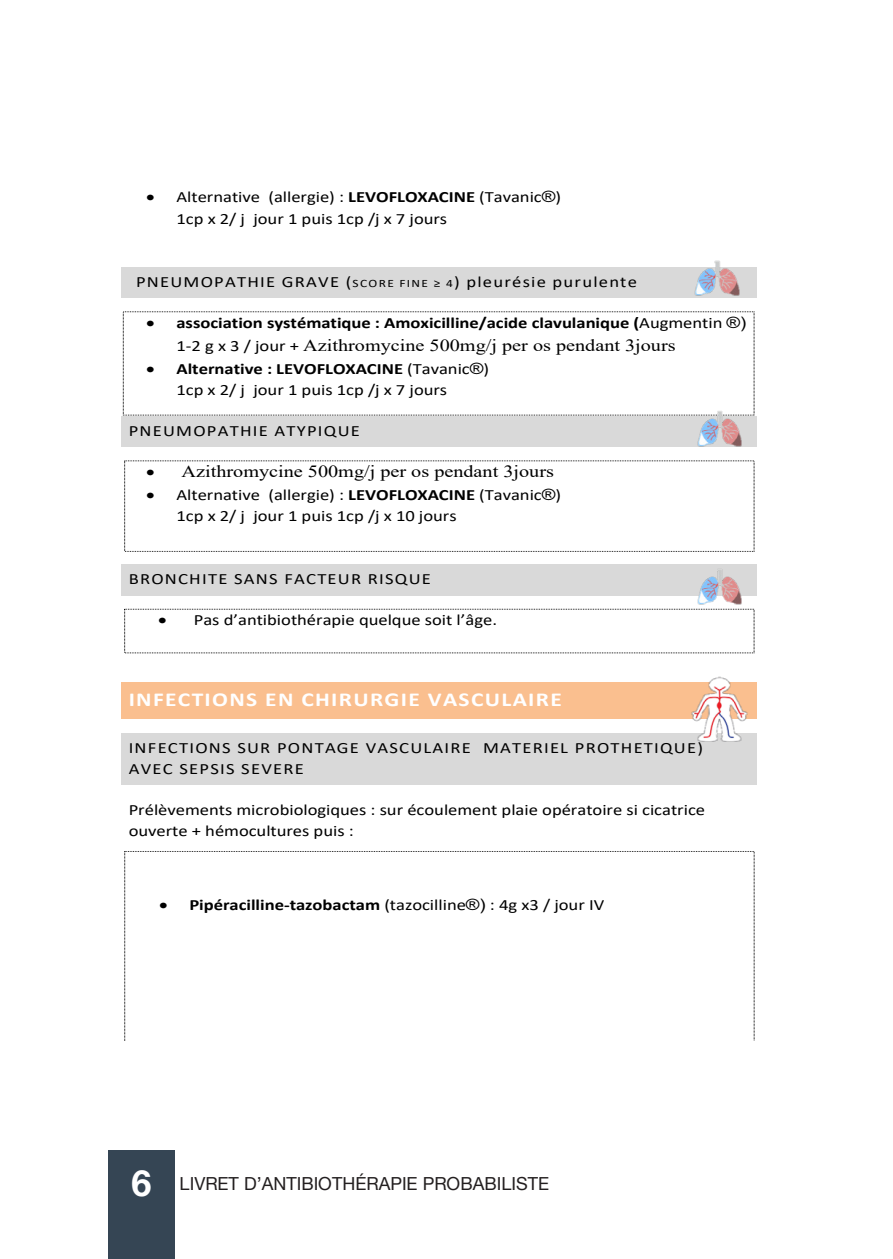
<style>
.page{position:relative;width:893px;height:1259px;background:#fff}
.page>*{position:absolute;margin:0;border:0;box-sizing:border-box;transform-origin:0 0}
.t1{font:700 19.8px "Calibri";letter-spacing:.055em;color:#fff;scale:1.19 1}
.t2{font:18px "Helvetica Neue";color:#231f20}
.t3{font:17.1px "Times New Roman";color:#000;scale:1.19 1}
.t4{font:15.6px/21.9px "Calibri";color:#000;scale:1.19 1}
.t5{font:15.6px/21.6px "Calibri";letter-spacing:.065em;color:#000;scale:1.19 1}
.t6{font:700 15.6px "Calibri";color:#000;scale:1.19 1}
.s1{font-weight:700}
.s2{font-family:"Arial"}
.s3{font-size:11.1px}
.s4{font-weight:400}
.s5{font-family:"Arial";font-weight:400}
.s6{font-family:"Calibri";font-size:15.6px}
.s7{font-weight:700;font-size:36px;color:#fff}
</style>
<div class="page">
<div style="left:108px;top:1151px;width:67px;height:108px;background:#354554"></div>
<div style="left:126px;top:272px;width:626px;height:21px;background:#d9d9d9"></div>
<svg style="left:121px;top:267px;width:5px;height:5px"></svg>
<div style="left:126px;top:267px;width:626px;height:5px;background:#d9d9d9"></div>
<svg style="left:752px;top:267px;width:5px;height:5px"></svg>
<svg style="left:121px;top:293px;width:5px;height:4px"></svg>
<hr style="left:126px;top:293px;width:626px;height:4px;background:#d9d9d9">
<svg style="left:752px;top:293px;width:5px;height:4px"></svg>
<div style="left:121px;top:272px;width:5px;height:21px;background:#d9d9d9"></div>
<div style="left:752px;top:272px;width:5px;height:21px;background:#d9d9d9"></div>
<div style="left:126px;top:421px;width:626px;height:22px;background:#d9d9d9"></div>
<svg style="left:121px;top:417px;width:5px;height:4px"></svg>
<hr style="left:126px;top:417px;width:626px;height:4px;background:#d9d9d9">
<svg style="left:752px;top:417px;width:5px;height:4px"></svg>
<svg style="left:121px;top:443px;width:5px;height:4px"></svg>
<hr style="left:126px;top:443px;width:626px;height:4px;background:#d9d9d9">
<svg style="left:752px;top:443px;width:5px;height:4px"></svg>
<div style="left:121px;top:421px;width:5px;height:22px;background:#d9d9d9"></div>
<div style="left:752px;top:421px;width:5px;height:22px;background:#d9d9d9"></div>
<div style="left:126px;top:569px;width:626px;height:22px;background:#d9d9d9"></div>
<svg style="left:121px;top:565px;width:5px;height:4px"></svg>
<hr style="left:126px;top:565px;width:626px;height:4px;background:#d9d9d9">
<svg style="left:752px;top:565px;width:5px;height:4px"></svg>
<svg style="left:121px;top:591px;width:5px;height:4px"></svg>
<hr style="left:126px;top:591px;width:626px;height:4px;background:#d9d9d9">
<svg style="left:752px;top:591px;width:5px;height:4px"></svg>
<div style="left:121px;top:569px;width:5px;height:22px;background:#d9d9d9"></div>
<div style="left:752px;top:569px;width:5px;height:22px;background:#d9d9d9"></div>
<div style="left:126px;top:687px;width:626px;height:28px;background:#fabf8f"></div>
<svg style="left:121px;top:682px;width:5px;height:5px"></svg>
<div style="left:126px;top:682px;width:626px;height:5px;background:#fabf8f"></div>
<svg style="left:752px;top:682px;width:5px;height:5px"></svg>
<svg style="left:121px;top:714px;width:5px;height:5px"></svg>
<div style="left:126px;top:714px;width:626px;height:5px;background:#fabf8f"></div>
<svg style="left:752px;top:714px;width:5px;height:5px"></svg>
<div style="left:121px;top:687px;width:5px;height:27px;background:#fabf8f"></div>
<div style="left:752px;top:687px;width:5px;height:27px;background:#fabf8f"></div>
<div style="left:126px;top:737px;width:626px;height:22px;background:#d9d9d9"></div>
<svg style="left:121px;top:733px;width:5px;height:4px"></svg>
<hr style="left:126px;top:733px;width:626px;height:4px;background:#d9d9d9">
<svg style="left:752px;top:733px;width:5px;height:4px"></svg>
<div style="left:121px;top:737px;width:5px;height:22px;background:#d9d9d9"></div>
<div style="left:752px;top:737px;width:5px;height:22px;background:#d9d9d9"></div>
<div style="left:126px;top:759px;width:626px;height:22px;background:#d9d9d9"></div>
<svg style="left:121px;top:781px;width:5px;height:4px"></svg>
<hr style="left:126px;top:781px;width:626px;height:4px;background:#d9d9d9">
<svg style="left:752px;top:781px;width:5px;height:4px"></svg>
<div style="left:121px;top:759px;width:5px;height:22px;background:#d9d9d9"></div>
<div style="left:752px;top:759px;width:5px;height:22px;background:#d9d9d9"></div>
<img style="left:692px;top:411px;width:55px;height:36px">
<img style="left:690px;top:260px;width:54px;height:38px">
<img style="left:692px;top:569px;width:55px;height:41px">
<img style="left:691px;top:676px;width:57px;height:66px">
<svg style="left:124px;top:851px;width:630px;height:190px"></svg>
<p class="t4" style="left:176px;top:186px;width:325px;text-indent:-30px">• Alternative (allergie) : <span class="s1">LEVOFLOXACINE</span> (Tavanic<span class="s2">®</span>)<br>1cp x 2/ j jour 1 puis 1cp /j x 7 jours</p>
<p class="t5" style="left:136px;top:270px;width:422px">PNEUMOPATHIE GRAVE (<span class="s3">SCORE FINE ≥ 4</span>) pleurésie purulente</p>
<p class="t6" style="left:146px;top:311px;width:506px">• association systématique : Amoxicilline/acide clavulanique (<span class="s4">Augmentin</span> <span class="s5">®)</span></p>
<p class="t3" style="left:176px;top:333px;width:421px"><span class="s6">1-2 g x 3 / jour +</span> Azithromycine 500mg/j per os pendant 3jours</p>
<p class="t4" style="left:176px;top:357px;width:264px;text-indent:-30px">• <span class="s1">Alternative : LEVOFLOXACINE</span> (Tavanic<span class="s2">®</span>)<br>1cp x 2/ j jour 1 puis 1cp /j x 7 jours</p>
<p class="t5" style="left:129px;top:419px;width:196px">PNEUMOPATHIE ATYPIQUE</p>
<p class="t3" style="left:146px;top:459px;width:344px">• Azithromycine 500mg/j per os pendant 3jours</p>
<p class="t4" style="left:176px;top:483px;width:325px;text-indent:-30px">• Alternative (allergie) : <span class="s1">LEVOFLOXACINE</span> (Tavanic<span class="s2">®</span>)<br>1cp x 2/ j jour 1 puis 1cp /j x 10 jours</p>
<p class="t5" style="left:129px;top:567px;width:255px">BRONCHITE SANS FACTEUR RISQUE</p>
<p class="t4" style="left:158px;top:608px;width:286px">• Pas d’antibiothérapie quelque soit l’âge.</p>
<p class="t1" style="left:129px;top:685px;width:365px">INFECTIONS EN CHIRURGIE VASCULAIRE</p>
<p class="t5" style="left:129px;top:736px;width:484px">INFECTIONS SUR PONTAGE VASCULAIRE MATERIEL PROTHETIQUE)<br>AVEC SEPSIS SEVERE</p>
<p class="t4" style="left:129px;top:798px;width:486px">Prélèvements microbiologiques : sur écoulement plaie opératoire si cicatrice ouverte + hémocultures puis :</p>
<p class="t6" style="left:159px;top:893px;width:376px">• Pipéracilline-tazobactam <span class="s4">(tazocilline</span><span class="s5">®)</span> <span class="s4">: 4g x3 / jour IV</span></p>
<p class="t2" style="left:131px;top:1170px;width:419px"><span class="s7">6</span> LIVRET D’ANTIBIOTHÉRAPIE PROBABILISTE</p>
</div>
